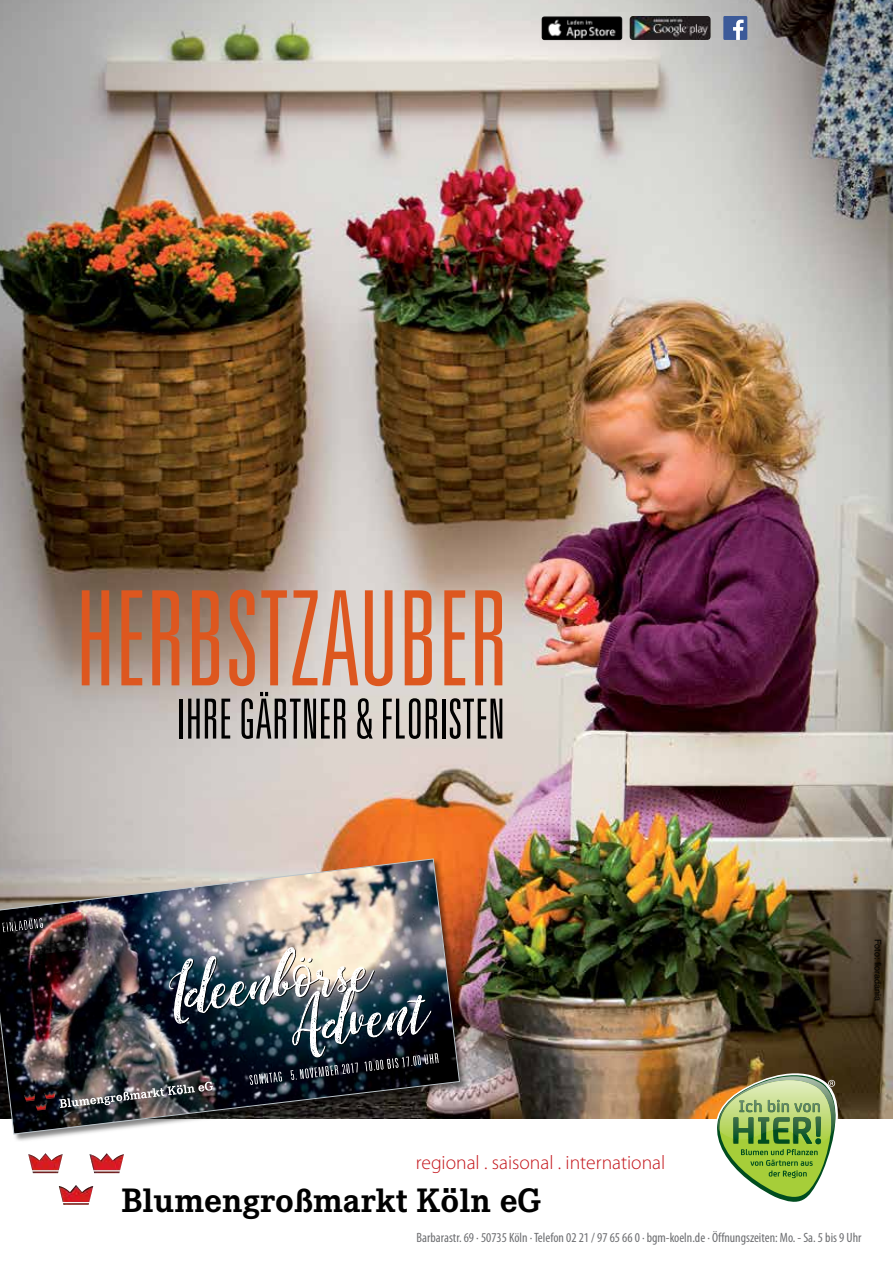
<style>
.page{position:relative;width:893px;height:1263px;background:#fff}
.page>*{position:absolute;margin:0;border:0;box-sizing:border-box;transform-origin:0 0}
.t1{font:300 ultra-condensed 131.55px "Univers LT Std";color:#dd571f;scale:.9 1}
.t2{font:300 ultra-condensed 55.35px "Univers LT Std";color:#000;scale:.9 1}
.t3{font:700 35.1px "Corporate E";color:#000}
.t4{font:300 19.65px "Myriad Pro";color:#c4161c}
.t5{font:condensed 13.5px "Myriad Pro";color:#6d6e71}
.t6{font:9px "Helvetica";color:#000}
</style>
<div class="page">
<img style="left:0;top:0;width:893px;height:1118px">
<img style="left:40px;top:1153px;width:84px;height:17px">
<div style="left:723px;top:16px;width:24px;height:24px;background:#3c5a99"></div>
<svg style="left:733px;top:20px;width:11px;height:20px"></svg>
<img style="left:542px;top:16px;width:80px;height:24px">
<img style="left:630px;top:16px;width:81px;height:24px">
<svg style="left:710px;top:1069px;width:138px;height:133px"></svg>
<img style="left:0;top:854px;width:473px;height:287px">
<img style="left:0;top:858px;width:460px;height:276px">
<h1 class="t1" style="left:76px;top:570px;width:483px">HERBSTZAUBER</h1>
<h2 class="t2" style="left:177px;top:690px;width:365px">IHREGÄRTNER&amp;FLORISTEN</h2>
<p class="t6" style="left:884px;top:939px;width:64px;rotate:90deg">Foto: floradania</p>
<h3 class="t4" style="left:416px;top:1151px;width:251px">regional . saisonal . international</h3>
<h3 class="t3" style="left:121px;top:1180px;width:421px">Blumengroßmarkt Köln eG</h3>
<p class="t5" style="left:417px;top:1230px;width:446px">Barbarastr. 69 · 50735 Köln ·Telefon 02 21 / 97 65 66 0 · bgm-koeln.de · Öffnungszeiten: Mo. - Sa. 5 bis 9 Uhr</p>
</div>
